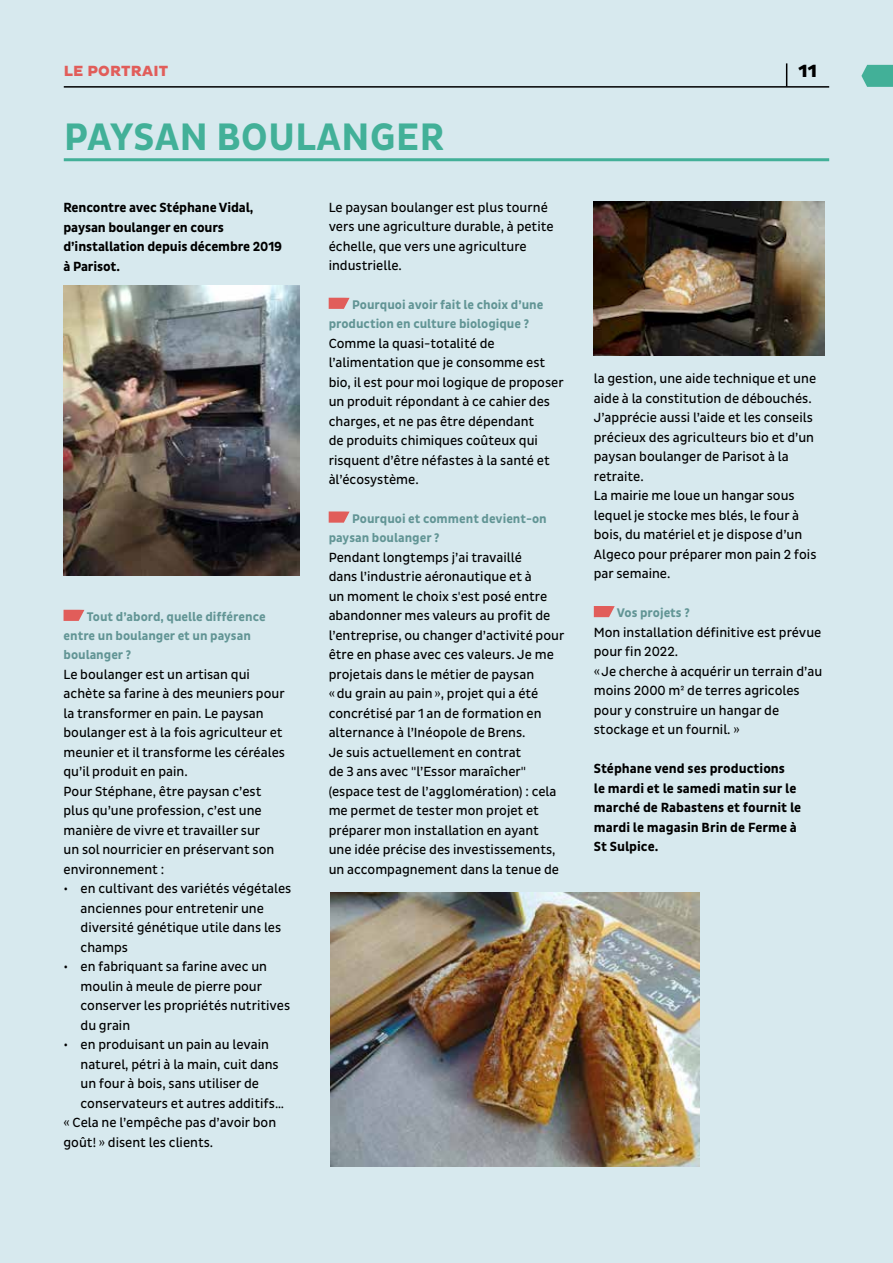
<style>
.page{position:relative;width:893px;height:1263px;background:#d7e9ee}
.page>*{position:absolute;margin:0;border:0;box-sizing:border-box;transform-origin:0 0}
.t1{font:700 39px "Pluto Sans Cond";letter-spacing:.015em;color:#42b098}
.t2{font:800 18px "Pluto Sans";color:#000}
.t3{font:800 15px "Pluto Sans";letter-spacing:.015em;color:#e15d5a}
.t4{font:13.5px/19.5px "Pluto Sans Cond";color:#000}
.t5{font:700 13.5px/19.5px "Pluto Sans Cond";letter-spacing:-.005em;color:#000}
.t6{font:700 12.75px/19.2px "Pluto Sans Cond";color:#629595}
</style>
<div class="page">
<hr style="left:64px;top:86px;width:765px;height:2px;background:#000">
<svg style="left:786px;top:63px;width:1px;height:23px"></svg>
<svg style="left:861px;top:65px;width:32px;height:22px"></svg>
<hr style="left:64px;top:158px;width:765px;height:3px;background:#42b098">
<svg style="left:64px;top:610px;width:20px;height:11px"></svg>
<svg style="left:329px;top:298px;width:21px;height:11px"></svg>
<svg style="left:329px;top:511px;width:21px;height:12px"></svg>
<svg style="left:594px;top:606px;width:21px;height:11px"></svg>
<img style="left:331px;top:892px;width:369px;height:274px">
<img style="left:64px;top:286px;width:235px;height:290px">
<img style="left:594px;top:202px;width:230px;height:154px">
<p class="t3" style="left:64px;top:62px;width:106px">LE PORTRAIT</p>
<h2 class="t2" style="left:799px;top:61px;width:20px">11</h2>
<h1 class="t1" style="left:64px;top:114px;width:381px">PAYSAN BOULANGER</h1>
<p class="t5" style="left:64px;top:198px;width:220px">Rencontre avec Stéphane Vidal, paysan boulanger en cours d’installation depuis décembre 2019 à Parisot.</p>
<p class="t6" style="left:64px;top:607px;width:204px;text-indent:23px">Tout d’abord, quelle différence entre un boulanger et un paysan boulanger ?</p>
<p class="t4" style="left:64px;top:664px;width:223px">Le boulanger est un artisan qui achète sa farine à des meuniers pour la transformer en pain. Le paysan boulanger est à la fois agriculteur et meunier et il transforme les céréales qu’il produit en pain.<br>Pour Stéphane, être paysan c’est plus qu’une profession, c’est une manière de vivre et travailler sur<br>un sol nourricier en préservant son environnement :</p>
<p class="t4" style="left:81px;top:879px;width:212px;text-indent:-17px">• en cultivant des variétés végétales anciennes pour entretenir une diversité génétique utile dans les champs</p>
<p class="t4" style="left:81px;top:957px;width:211px;text-indent:-17px">• en fabriquant sa farine avec un moulin à meule de pierre pour conserver les propriétés nutritives du grain</p>
<p class="t4" style="left:64px;top:1035px;width:207px">• en produisant un pain au levain</p>
<p class="t4" style="left:81px;top:1054px;width:200px">naturel, pétri à la main, cuit dans</p>
<p class="t4" style="left:81px;top:1074px;width:180px">un four à bois, sans utiliser de</p>
<p class="t4" style="left:81px;top:1093px;width:205px">conservateurs et autres additifs…</p>
<p class="t4" style="left:64px;top:1113px;width:214px">« Cela ne l’empêche pas d’avoir bon</p>
<p class="t4" style="left:64px;top:1132px;width:151px">goût! » disent les clients.</p>
<p class="t4" style="left:329px;top:198px;width:227px">Le paysan boulanger est plus tourné vers une agriculture durable, à petite échelle, que vers une agriculture industrielle.</p>
<p class="t6" style="left:329px;top:295px;width:216px;text-indent:23px">Pourquoi avoir fait le choix d’une production en culture biologique ?</p>
<p class="t4" style="left:329px;top:334px;width:237px">Comme la quasi-totalité de l’alimentation que je consomme est bio, il est pour moi logique de proposer un produit répondant à ce cahier des charges, et ne pas être dépendant<br>de produits chimiques coûteux qui risquent d’être néfastes à la santé et àl’écosystème.</p>
<p class="t6" style="left:329px;top:509px;width:220px;text-indent:23px">Pourquoi et comment devient-on paysan boulanger ?</p>
<p class="t4" style="left:329px;top:547px;width:237px">Pendant longtemps j’ai travaillé<br>dans l’industrie aéronautique et à<br>un moment le choix s'est posé entre abandonner mes valeurs au profit de l’entreprise, ou changer d’activité pour être en phase avec ces valeurs. Je me projetais dans le métier de paysan<br>«du grain au pain», projet qui a été concrétisé par 1 an de formation en alternance à l’Inéopole de Brens.<br>Je suis actuellement en contrat<br>de 3 ans avec "l’Essor maraîcher" (espace test de l’agglomération) : cela me permet de tester mon projet et préparer mon installation en ayant une idée précise des investissements, un accompagnement dans la tenue de</p>
<p class="t4" style="left:594px;top:369px;width:224px">la gestion, une aide technique et une aide à la constitution de débouchés.<br>J’apprécie aussi l’aide et les conseils précieux des agriculteurs bio et d’un paysan boulanger de Parisot à la retraite.<br>La mairie me loue un hangar sous lequel je stocke mes blés, le four à bois, du matériel et je dispose d’un<br>Algeco pour préparer mon pain 2 fois par semaine.</p>
<p class="t6" style="left:617px;top:604px;width:74px">Vos projets ?</p>
<p class="t4" style="left:594px;top:622px;width:230px">Mon installation définitive est prévue pour fin 2022.<br>«Je cherche à acquérir un terrain d’au moins 2000 m2 de terres agricoles pour y construire un hangar de stockage et un fournil. »</p>
<p class="t5" style="left:594px;top:759px;width:209px">Stéphane vend ses productions<br>le mardi et le samedi matin sur le marché de Rabastens et fournit le mardi le magasin Brin de Ferme à<br>St Sulpice.</p>
</div>
